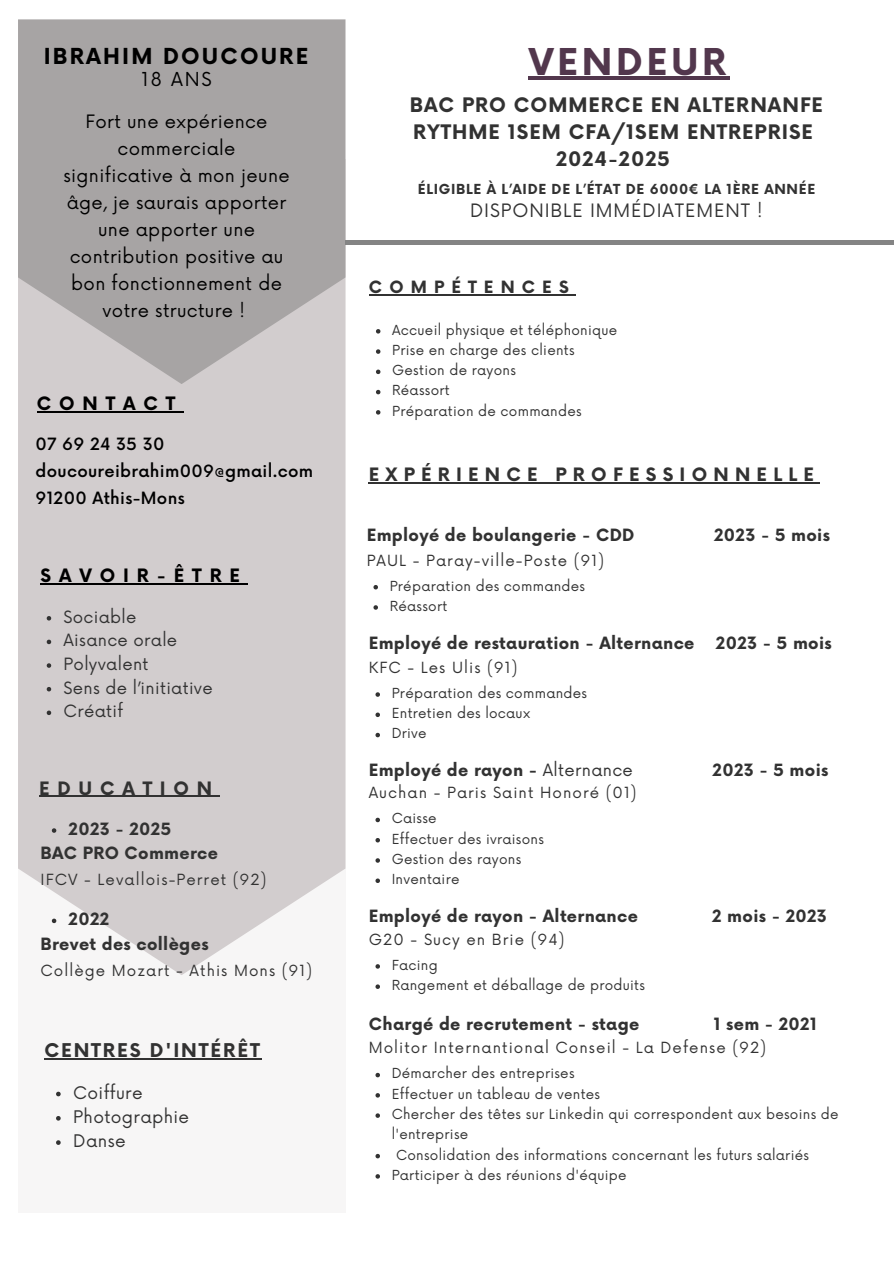
<style>
.page{position:relative;width:894px;height:1264px;background:#fff}
.page>*{position:absolute;margin:0;border:0;box-sizing:border-box;transform-origin:0 0}
.t1{font:700 36px "Now";letter-spacing:.1em;color:#52374d}
.t2{font:700 21.45px "Now";letter-spacing:.1em;color:#000}
.t3{font:700 19.5px/27.3px "Now";letter-spacing:.05em;color:#323232;text-align:center}
.t4{font:18.75px "Now";color:#000}
.t5{font:700 18.45px "Now";letter-spacing:.1em;color:#323232}
.t6{font:18px/27px "Now";letter-spacing:.02em;color:#000;text-align:center}
.t7{font:700 18px "Now";letter-spacing:.345em;color:#323232}
.t8{font:18px "Now";letter-spacing:.05em;color:#323232}
.t9{font:700 18px "Now";letter-spacing:.44em;color:#000}
.t10{font:700 18px "Now";letter-spacing:.43em;color:#323232}
.t11{font:16.95px "Now";letter-spacing:.02em;color:#323232}
.t12{font:700 16.5px "Now";letter-spacing:.02em;color:#323232}
.t13{font:16.5px "Now";letter-spacing:.02em;color:#323232}
.t14{font:500 16.5px "Now";letter-spacing:.02em;color:#000}
.t15{font:700 16.5px "Now";letter-spacing:.43em;color:#323232}
.t16{font:15px "Now";letter-spacing:.07em;color:#323232}
.t17{font:13.5px/20.2px "Now";letter-spacing:.02em;color:#323232}
.t18{font:700 13.5px "Now";letter-spacing:.05em;color:#323232}
.s1{font-weight:400}
</style>
<div class="page">
<div style="left:18px;top:19px;width:327px;height:1193px;background:#f7f6f6"></div>
<svg style="left:18px;top:384px;width:327px;height:591px;fill:#d2cdce"></svg>
<svg style="left:18px;top:19px;width:327px;height:365px;fill:#a7a4a4"></svg>
<hr style="left:345px;top:240px;width:548px;height:4px;background:#848484">
<hr style="left:528px;top:77px;width:201px;height:3px;background:#52374d">
<hr style="left:37px;top:411px;width:146px;height:1px;background:#000">
<hr style="left:44px;top:1057px;width:217px;height:2px;background:#323232">
<svg style="left:56px;top:1091px;width:5px;height:5px"></svg>
<svg style="left:56px;top:1116px;width:5px;height:4px"></svg>
<svg style="left:56px;top:1140px;width:5px;height:4px"></svg>
<svg style="left:375px;top:964px;width:5px;height:4px"></svg>
<svg style="left:375px;top:984px;width:5px;height:4px"></svg>
<hr style="left:368px;top:482px;width:452px;height:1px;background:#323232">
<svg style="left:375px;top:1072px;width:5px;height:5px"></svg>
<svg style="left:375px;top:1093px;width:5px;height:4px"></svg>
<svg style="left:375px;top:1113px;width:5px;height:4px"></svg>
<svg style="left:375px;top:1153px;width:5px;height:5px"></svg>
<svg style="left:375px;top:1174px;width:5px;height:4px"></svg>
<svg style="left:52px;top:828px;width:4px;height:4px"></svg>
<hr style="left:39px;top:795px;width:181px;height:2px;background:#323232">
<svg style="left:52px;top:918px;width:4px;height:5px"></svg>
<hr style="left:369px;top:294px;width:206px;height:2px;background:#323232">
<svg style="left:376px;top:329px;width:4px;height:4px"></svg>
<svg style="left:376px;top:349px;width:4px;height:5px"></svg>
<svg style="left:376px;top:369px;width:4px;height:5px"></svg>
<svg style="left:376px;top:390px;width:4px;height:4px"></svg>
<svg style="left:376px;top:410px;width:4px;height:4px"></svg>
<svg style="left:375px;top:817px;width:5px;height:5px"></svg>
<svg style="left:375px;top:838px;width:5px;height:4px"></svg>
<svg style="left:375px;top:858px;width:5px;height:4px"></svg>
<svg style="left:375px;top:878px;width:5px;height:5px"></svg>
<hr style="left:41px;top:583px;width:207px;height:1px;background:#000">
<svg style="left:47px;top:616px;width:4px;height:4px"></svg>
<svg style="left:47px;top:639px;width:4px;height:5px"></svg>
<svg style="left:47px;top:663px;width:4px;height:4px"></svg>
<svg style="left:47px;top:687px;width:4px;height:4px"></svg>
<svg style="left:47px;top:710px;width:4px;height:5px"></svg>
<svg style="left:375px;top:692px;width:5px;height:4px"></svg>
<svg style="left:375px;top:712px;width:5px;height:5px"></svg>
<svg style="left:375px;top:732px;width:5px;height:5px"></svg>
<svg style="left:373px;top:585px;width:5px;height:4px"></svg>
<svg style="left:373px;top:605px;width:5px;height:4px"></svg>
<p class="t2" style="left:163px;top:44px;width:147px">DOUCOURE</p>
<p class="t4" style="left:171px;top:69px;width:42px">ANS</p>
<p class="t2" style="left:44px;top:44px;width:110px">IBRAHIM</p>
<p class="t4" style="left:142px;top:69px;width:22px">18</p>
<p class="t6" style="left:63px;top:108px;width:228px">Fort une expérience commerciale significative à mon jeune âge, je saurais apporter une apporter une contribution positive au bon fonctionnement de votre structure !</p>
<p class="t9" style="left:37px;top:394px;width:140px">CONTACT</p>
<p class="t14" style="left:35px;top:435px;width:130px">07 69 24 35 30</p>
<p class="t14" style="left:35px;top:462px;width:279px">doucoureibrahim009@gmail.com</p>
<h4 class="t14" style="left:35px;top:489px;width:151px">91200 Athis-Mons</h4>
<p class="t9" style="left:41px;top:565px;width:201px">SAVOIR-ÊTRE</p>
<p class="t13" style="left:63px;top:607px;width:74px">Sociable</p>
<p class="t13" style="left:63px;top:631px;width:115px">Aisance orale</p>
<p class="t13" style="left:63px;top:655px;width:87px">Polyvalent</p>
<p class="t13" style="left:63px;top:678px;width:151px">Sens de l’initiative</p>
<p class="t13" style="left:63px;top:702px;width:61px">Créatif</p>
<p class="t10" style="left:39px;top:778px;width:174px">EDUCATION</p>
<p class="t12" style="left:69px;top:820px;width:104px">2023 - 2025</p>
<h6 class="t12" style="left:41px;top:843px;width:179px">BAC PRO Commerce</h6>
<p class="t16" style="left:41px;top:871px;width:227px">IFCV - Levallois-Perret (92)</p>
<p class="t12" style="left:69px;top:910px;width:42px">2022</p>
<p class="t12" style="left:41px;top:935px;width:169px">Brevet des collèges</p>
<p class="t16" style="left:41px;top:962px;width:273px">Collège Mozart - Athis Mons (91)</p>
<p class="t5" style="left:44px;top:1040px;width:217px">CENTRES D'INTÉRÊT</p>
<p class="t11" style="left:73px;top:1083px;width:71px">Coiffure</p>
<p class="t11" style="left:73px;top:1107px;width:117px">Photographie</p>
<h4 class="t11" style="left:73px;top:1131px;width:54px">Danse</h4>
<p class="t1" style="left:528px;top:42px;width:199px">VENDEUR</p>
<h3 class="t3" style="left:410px;top:92px;width:414px">BAC PRO COMMERCE EN ALTERNANFE<br>RYTHME 1SEM CFA/1SEM ENTREPRISE<br>2024-2025</h3>
<h5 class="t18" style="left:418px;top:182px;width:398px">ÉLIGIBLE À L’AIDE DE L’ÉTAT DE 6000€ LA 1ÈRE ANNÉE</h5>
<h4 class="t8" style="left:470px;top:200px;width:294px">DISPONIBLE IMMÉDIATEMENT !</h4>
<h4 class="t15" style="left:369px;top:278px;width:201px">COMPÉTENCES</h4>
<p class="t17" style="left:392px;top:320px;width:226px">Accueil physique et téléphonique</p>
<p class="t17" style="left:392px;top:340px;width:184px">Prise en charge des clients</p>
<p class="t17" style="left:392px;top:361px;width:125px">Gestion de rayons</p>
<p class="t17" style="left:392px;top:381px;width:59px">Réassort</p>
<p class="t17" style="left:392px;top:401px;width:191px">Préparation de commandes</p>
<p class="t7" style="left:368px;top:465px;width:446px">EXPÉRIENCE PROFESSIONNELLE</p>
<p class="t12" style="left:366px;top:526px;width:269px">Employé de boulangerie - CDD</p>
<p class="t12" style="left:714px;top:526px;width:117px">2023 - 5 mois</p>
<p class="t16" style="left:366px;top:552px;width:239px">PAUL - Paray-ville-Poste (91)</p>
<p class="t17" style="left:389px;top:576px;width:197px">Préparation des commandes</p>
<p class="t17" style="left:389px;top:596px;width:59px">Réassort</p>
<p class="t12" style="left:368px;top:633px;width:327px">Employé de restauration - Alternance</p>
<p class="t12" style="left:715px;top:633px;width:117px">2023 - 5 mois</p>
<p class="t16" style="left:368px;top:659px;width:150px">KFC - Les Ulis (91)</p>
<p class="t17" style="left:391px;top:683px;width:197px">Préparation des commandes</p>
<p class="t17" style="left:391px;top:704px;width:140px">Entretien des locaux</p>
<p class="t17" style="left:391px;top:724px;width:37px">Drive</p>
<p class="t12" style="left:368px;top:761px;width:266px">Employé de rayon - <span class="s1">Alternance</span></p>
<p class="t12" style="left:712px;top:761px;width:117px">2023 - 5 mois</p>
<p class="t16" style="left:368px;top:784px;width:269px">Auchan - Paris Saint Honoré (01)</p>
<p class="t17" style="left:391px;top:809px;width:46px">Caisse</p>
<p class="t17" style="left:391px;top:829px;width:154px">Effectuer des ivraisons</p>
<p class="t17" style="left:391px;top:849px;width:131px">Gestion des rayons</p>
<p class="t17" style="left:391px;top:869px;width:69px">Inventaire</p>
<p class="t12" style="left:368px;top:907px;width:271px">Employé de rayon - Alternance</p>
<p class="t12" style="left:712px;top:907px;width:116px">2 mois - 2023</p>
<p class="t16" style="left:368px;top:931px;width:197px">G20 - Sucy en Brie (94)</p>
<p class="t17" style="left:391px;top:955px;width:47px">Facing</p>
<h4 class="t17" style="left:391px;top:975px;width:255px">Rangement et déballage de produits</h4>
<p class="t12" style="left:369px;top:1015px;width:272px">Chargé de recrutement - stage</p>
<p class="t12" style="left:713px;top:1015px;width:105px">1 sem - 2021</p>
<p class="t16" style="left:368px;top:1038px;width:399px">Molitor Internantional Conseil - La Defense (92)</p>
<p class="t17" style="left:391px;top:1064px;width:184px">Démarcher des entreprises</p>
<p class="t17" style="left:391px;top:1084px;width:210px">Effectuer un tableau de ventes</p>
<h1 class="t17" style="left:391px;top:1104px;width:448px">Chercher des têtes sur Linkedin qui correspondent aux besoins de l'entreprise</h1>
<h2 class="t17" style="left:396px;top:1145px;width:414px">Consolidation des informations concernant les futurs salariés</h2>
<p class="t17" style="left:391px;top:1165px;width:236px">Participer à des réunions d'équipe</p>
</div>
